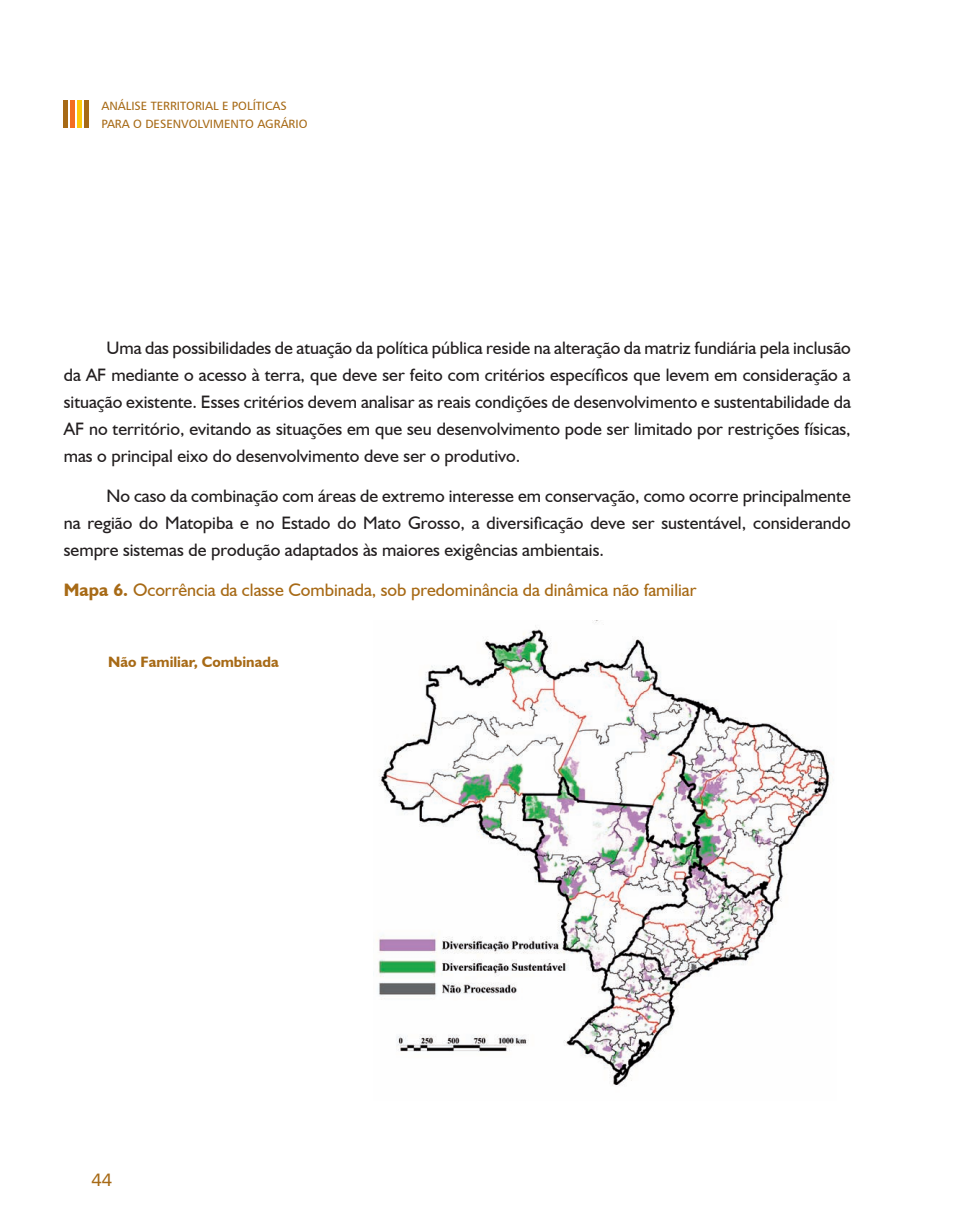
<style>
.page{position:relative;width:957px;height:1211px;background:#fff}
.page>*{position:absolute;margin:0;border:0;box-sizing:border-box;transform-origin:0 0}
.t1{font:18px/27px "Humanist 521 BT";color:#231f20;text-align:justify}
.t2{font:18px "Humanist 521 BT";color:#a76a16}
.t3{font:18px "Humanist 777 BT Roman B";color:#a76a16}
.t4{font:700 15px "Humanist 521 BT";color:#a76a16}
.t5{font:12px/18px "Humanist 777 BT Roman B";color:#a76a16}
.s1{font-weight:700}
</style>
<div class="page">
<hr style="left:64px;top:100px;width:4px;height:28px;background:#a76a16">
<div style="left:84px;top:100px;width:5px;height:28px;background:#a76a16"></div>
<hr style="left:71px;top:100px;width:4px;height:28px;background:#f36e21">
<div style="left:77px;top:100px;width:5px;height:28px;background:#feca0a"></div>
<img style="left:378px;top:620px;width:456px;height:466px">
<p class="t5" style="left:101px;top:96px;width:207px">ANÁLISE TERRITORIAL E POLÍTICAS<br>PARA O DESENVOLVIMENTO AGRÁRIO</p>
<p class="t1" style="left:64px;top:334px;width:788px;text-indent:43px">Uma das possibilidades de atuação da política pública reside na alteração da matriz fundiária pela inclusão da AF mediante o acesso à terra, que deve ser feito com critérios específicos que levem em consideração a situação existente. Esses critérios devem analisar as reais condições de desenvolvimento e sustentabilidade da AF no território, evitando as situações em que seu desenvolvimento pode ser limitado por restrições físicas, mas o principal eixo do desenvolvimento deve ser o produtivo.</p>
<p class="t1" style="left:64px;top:482px;width:788px;text-indent:43px">No caso da combinação com áreas de extremo interesse em conservação, como ocorre principalmente na região do Matopiba e no Estado do Mato Grosso, a diversificação deve ser sustentável, considerando sempre sistemas de produção adaptados às maiores exigências ambientais.</p>
<p class="t2" style="left:64px;top:578px;width:634px"><span class="s1">Mapa 6.</span> Ocorrência da classe Combinada, sob predominância da dinâmica não familiar</p>
<p class="t4" style="left:108px;top:653px;width:172px">Não Familiar, Combinada</p>
<p class="t3" style="left:91px;top:1167px;width:22px">44</p>
</div>
